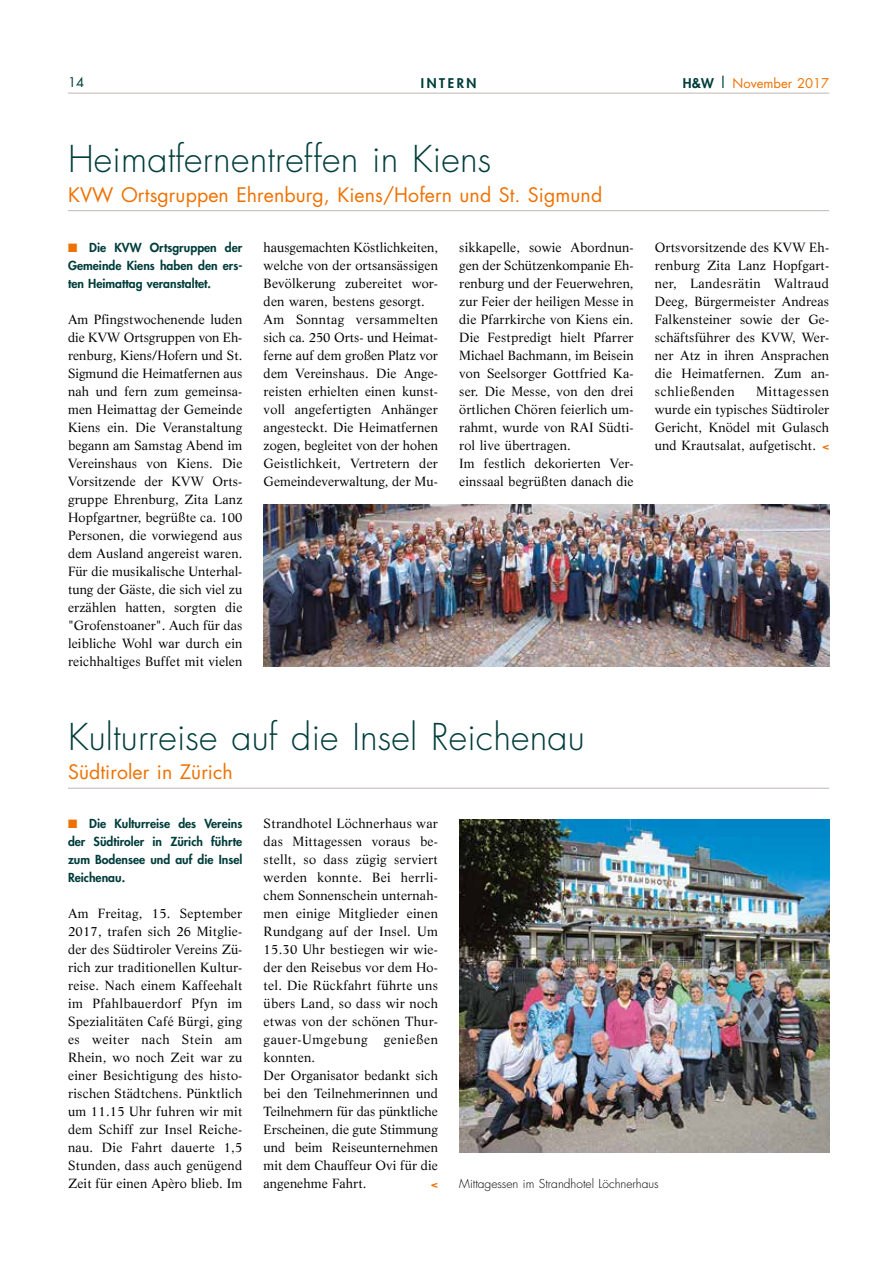
<style>
.page{position:relative;width:893px;height:1263px;background:#fff}
.page>*{position:absolute;margin:0;border:0;box-sizing:border-box;transform-origin:0 0}
.t1{font:300 36px "Futura";letter-spacing:.005em;color:#003d3b}
.t2{font:19.5px "Futura";letter-spacing:.005em;color:#ee7203}
.t3{font:13.05px/18px "Life";letter-spacing:.01em;color:#000;text-align:justify}
.t4{font:13.05px "Futura";color:#ee7203}
.t5{font:800 13.05px "Futura";letter-spacing:.2em;color:#003d3b}
.t6{font:13.05px "Futura";color:#003d3b}
.t7{font:800 12.15px/18px "Futura";color:#003d3b;text-align:justify}
.t8{font:300 12px "Futura";color:#000}
.t9{font:800 10.5px "Futura";color:#ee7203;scale:1.1 1}
.s1{font-weight:800;color:#003d3b}
.s2{font-size:15px;color:#003d3b}
.s3{color:#ee7203}
.s4{font-family:"Futura";font-weight:800;font-size:10.5px;color:#ee7203}
</style>
<div class="page">
<hr style="left:68px;top:210px;width:761px;height:1px;background:#bdb9b3">
<img style="left:264px;top:504px;width:565px;height:162px">
<hr style="left:68px;top:788px;width:761px;height:1px;background:#bdb9b3">
<img style="left:459px;top:820px;width:370px;height:332px">
<hr style="left:68px;top:93px;width:761px;height:1px;background:#bdb9b3">
<p class="t6" style="left:68px;top:73px;width:18px">14</p>
<p class="t5" style="left:421px;top:74px;width:57px">INTERN</p>
<p class="t4" style="left:683px;top:74px;width:148px"><span class="s1">H&amp;W</span> <span class="s2">|</span> November 2017</p>
<h1 class="t1" style="left:68px;top:136px;width:425px">Heimatfernentreffen in Kiens</h1>
<h2 class="t2" style="left:68px;top:181px;width:536px">KVW Ortsgruppen Ehrenburg, Kiens/Hofern und St. Sigmund</h2>
<p class="t3" style="left:459px;top:238px;width:176px;text-align:left">sikkapelle, sowie Abordnun&shy;gen der Schützenkompanie Eh&shy;renburg und der Feuerwehren, zur Feier der heiligen Messe in die Pfarrkirche von Kiens ein.<br>Die Festpredigt hielt Pfarrer<br>Michael Bachmann, im Beisein von Seelsorger Gottfried Ka&shy;ser. Die Messe, von den drei örtlichen Chören feierlich um&shy;rahmt, wurde von RAI Südti&shy;rol live übertragen.<br>Im festlich dekorierten Ver&shy;einssaal begrüßten danach die</p>
<p class="t3" style="left:655px;top:238px;width:176px">Ortsvorsitzende des KVW Eh&shy;renburg Zita Lanz Hopfgart&shy;ner, Landesrätin Waltraud Deeg, Bürgermeister Andreas Falkensteiner sowie der Ge&shy;schäftsführer des KVW, Wer&shy;ner Atz in ihren Ansprachen die Heimatfernen. Zum an&shy;schließenden</p>
<p class="t7" style="left:68px;top:238px;width:176px"><span class="s3">■</span> Die KVW Ortsgruppen der Gemeinde Kiens haben den ers&shy;ten Heimattag veranstaltet.</p>
<p class="t3" style="left:68px;top:310px;width:176px">Am Pfingstwochenende luden die KVW Ortsgruppen von Eh&shy;renburg, Kiens/Hofern und St.<br>Sigmund die Heimatfernen aus nah und fern zum gemeinsa&shy;men Heimattag der Gemeinde Kiens ein. Die Veranstaltung begann am Samstag Abend im Vereinshaus von Kiens. Die Vorsitzende der KVW Orts&shy;gruppe Ehrenburg, Zita Lanz Hopfgartner, begrüßte ca. 100<br>Personen, die vorwiegend aus dem Ausland angereist waren.<br>Für die musikalische Unterhal&shy;tung der Gäste, die sich viel zu erzählen hatten, sorgten die "Grofenstoaner". Auch für das leibliche Wohl war durch ein reichhaltiges Buffet mit vielen</p>
<p class="t3" style="left:264px;top:238px;width:176px;text-align:left">hausgemachten Köstlichkeiten, welche von der ortsansässigen<br>Bevölkerung zubereitet wor&shy;den waren, bestens gesorgt.<br>Am Sonntag versammelten sich ca. 250 Orts- und Heimat&shy;ferne auf dem großen Platz vor dem Vereinshaus. Die Ange&shy;reisten erhielten einen kunst&shy;voll angefertigten Anhänger angesteckt. Die Heimatfernen zogen, begleitet von der hohen<br>Geistlichkeit, Vertretern der<br>Gemeindeverwaltung, der Mu-</p>
<p class="t3" style="left:655px;top:382px;width:176px;text-indent:101px">Mittagessen wurde ein typisches Südtiroler Gericht, Knödel mit Gulasch und Krautsalat, aufgetischt. <span class="s4">&lt;</span></p>
<h1 class="t1" style="left:68px;top:713px;width:518px">Kulturreise auf die Insel Reichenau</h1>
<h2 class="t2" style="left:68px;top:759px;width:166px">Südtiroler in Zürich</h2>
<p class="t7" style="left:68px;top:814px;width:176px"><span class="s3">■</span> Die Kulturreise des Vereins der Südtiroler in Zürich führte zum Bodensee und auf die Insel Reichenau.</p>
<p class="t3" style="left:68px;top:904px;width:176px">Am Freitag, 15. September 2017, trafen sich 26 Mitglie&shy;der des Südtiroler Vereins Zü&shy;rich zur traditionellen Kultur&shy;reise. Nach einem Kaffeehalt im Pfahlbauerdorf Pfyn im Spezialitäten Café Bürgi, ging es weiter nach Stein am Rhein, wo noch Zeit war zu einer Besichtigung des histo&shy;rischen Städtchens. Pünktlich um 11.15 Uhr fuhren wir mit dem Schiff zur Insel Reiche&shy;nau. Die Fahrt dauerte 1,5<br>Stunden, dass auch genügend Zeit für einen Apèro blieb. Im</p>
<p class="t3" style="left:264px;top:814px;width:176px;text-align:left">Strandhotel Löchnerhaus war das Mittagessen voraus be&shy;stellt, so dass zügig serviert werden konnte. Bei herrli&shy;chem Sonnenschein unternah&shy;men einige Mitglieder einen<br>Rundgang auf der Insel. Um<br>15.30 Uhr bestiegen wir wie&shy;der den Reisebus vor dem Ho&shy;tel. Die Rückfahrt führte uns übers Land, so dass wir noch etwas von der schönen Thur&shy;gauer-Umgebung genießen konnten.<br>Der Organisator bedankt sich bei den Teilnehmerinnen und<br>Teilnehmern für das pünktliche<br>Erscheinen, die gute Stimmung und beim Reiseunternehmen mit dem Chauffeur Ovi für die angenehme Fahrt.</p>
<p class="t9" style="left:431px;top:1177px;width:8px">&lt;</p>
<p class="t8" style="left:459px;top:1176px;width:201px">Mittagessen im Strandhotel Löchnerhaus</p>
</div>
